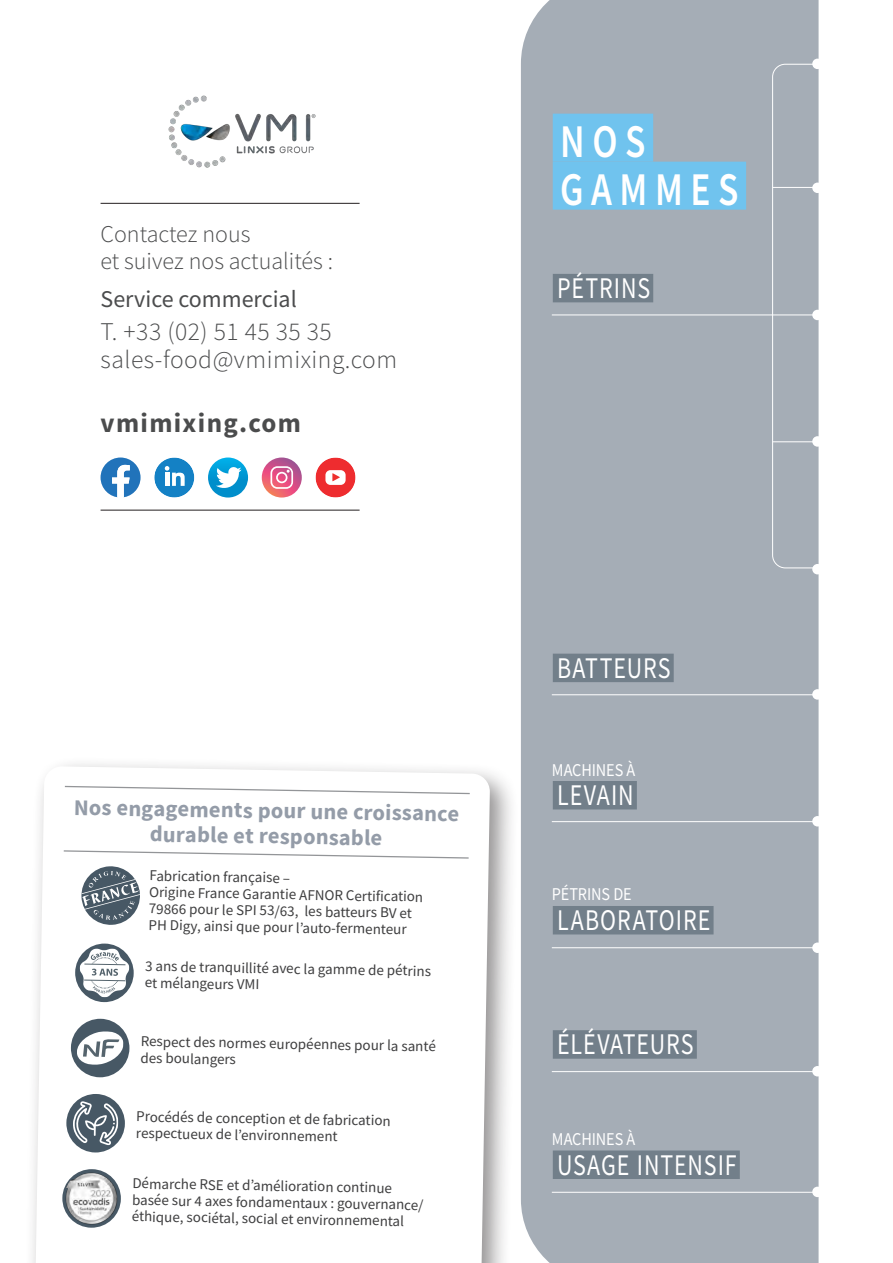
<style>
.page{position:relative;width:893px;height:1263px;background:#fff}
.page>*{position:absolute;margin:0;border:0;box-sizing:border-box;transform-origin:0 0}
.t1{font:600 46.8px "Source Sans Pro";letter-spacing:.2em;color:#fff;scale:.8 1}
.t2{font:30px "Source Sans Pro";letter-spacing:.04em;color:#fff;scale:.8 1}
.t3{font:700 27px "Source Sans Pro";letter-spacing:.05em;color:#4b4c4d}
.t4{font:300 25.5px "Source Sans Pro";letter-spacing:.02em;color:#4b4c4d}
.MODELE{font:300 24px/27px "Source Sans Pro";color:#4b4c4d}
.MODELE-2{font:24px "Source Sans Pro";color:#4b4c4d}
.t5{font:700 22.5px/25.5px "Source Sans Pro";color:#949ca8;text-align:center}
.t6{font:18px "Source Sans Pro";letter-spacing:-.01em;color:#fff;scale:.9 1}
.t7{font:15px/16.5px "Source Sans Pro";color:#3e3e3f}
</style>
<div class="page">
<div style="left:521px;top:0;width:298px;height:1263px;background:#a5adb6"></div>
<div style="left:553px;top:654px;width:121px;height:28px;background:#727f8a"></div>
<div style="left:553px;top:274px;width:100px;height:28px;background:#727f8a"></div>
<div style="left:553px;top:1030px;width:144px;height:29px;background:#727f8a"></div>
<div style="left:553px;top:781px;width:84px;height:28px;background:#727f8a"></div>
<div style="left:553px;top:906px;width:161px;height:28px;background:#727f8a"></div>
<div style="left:553px;top:1150px;width:187px;height:29px;background:#727f8a"></div>
<div style="left:812px;top:59px;width:11px;height:10px;background:#fff;border-radius:50%"></div>
<hr style="left:552px;top:694px;width:267px;height:1px;background:#fff">
<hr style="left:552px;top:821px;width:267px;height:1px;background:#fff">
<hr style="left:552px;top:947px;width:267px;height:1px;background:#fff">
<hr style="left:552px;top:1071px;width:267px;height:1px;background:#fff">
<hr style="left:552px;top:1192px;width:267px;height:1px;background:#fff">
<div style="left:812px;top:689px;width:11px;height:11px;background:#fff;border-radius:50%"></div>
<div style="left:812px;top:816px;width:11px;height:10px;background:#fff;border-radius:50%"></div>
<div style="left:812px;top:942px;width:11px;height:11px;background:#fff;border-radius:50%"></div>
<div style="left:812px;top:1066px;width:11px;height:10px;background:#fff;border-radius:50%"></div>
<div style="left:812px;top:1187px;width:11px;height:10px;background:#fff;border-radius:50%"></div>
<svg style="left:772px;top:63px;width:47px;height:506px;background:#a8afb8"></svg>
<hr style="left:773px;top:187px;width:46px;height:1px;background:#fff">
<hr style="left:552px;top:315px;width:267px;height:1px;background:#fff">
<hr style="left:773px;top:441px;width:46px;height:1px;background:#fff">
<div style="left:812px;top:310px;width:11px;height:10px;background:#fff;border-radius:50%"></div>
<div style="left:812px;top:183px;width:11px;height:10px;background:#fff;border-radius:50%"></div>
<div style="left:812px;top:436px;width:11px;height:11px;background:#fff;border-radius:50%"></div>
<div style="left:812px;top:564px;width:11px;height:10px;background:#fff;border-radius:50%"></div>
<div style="left:553px;top:114px;width:100px;height:48px;background:#70c3ee"></div>
<div style="left:553px;top:162px;width:193px;height:48px;background:#70c3ee"></div>
<div style="left:24px;top:755px;width:495px;height:508px;background:#231f20;opacity:.5"></div>
<svg style="left:34px;top:766px;width:456px;height:497px"></svg>
<svg style="left:62px;top:850px;width:408px;height:9px"></svg>
<svg style="left:64px;top:785px;width:407px;height:10px"></svg>
<svg style="left:75px;top:943px;width:59px;height:59px"></svg>
<svg style="left:79px;top:948px;width:51px;height:49px"></svg>
<div style="left:71px;top:1018px;width:59px;height:59px;background:#475865;border-radius:50%"></div>
<svg style="left:77px;top:1031px;width:47px;height:34px"></svg>
<div style="left:66px;top:1094px;width:59px;height:59px;background:#475865;border-radius:50%"></div>
<svg style="left:73px;top:1101px;width:46px;height:44px"></svg>
<svg style="left:62px;top:1169px;width:59px;height:59px"></svg>
<svg style="left:86px;top:1167px;width:25px;height:5px"></svg>
<svg style="left:81px;top:865px;width:60px;height:61px"></svg>
<img style="left:66px;top:1172px;width:52px;height:52px">
<img style="left:168px;top:95px;width:148px;height:73px">
<svg style="left:101px;top:457px;width:40px;height:40px"></svg>
<div style="left:154px;top:457px;width:40px;height:40px;background:#1481c5;border-radius:50%"></div>
<svg style="left:164px;top:466px;width:21px;height:20px"></svg>
<svg style="left:208px;top:457px;width:40px;height:40px"></svg>
<svg style="left:262px;top:457px;width:40px;height:40px"></svg>
<svg style="left:270px;top:466px;width:23px;height:23px"></svg>
<div style="left:315px;top:457px;width:41px;height:40px;background:#ee2c2f;border-radius:50%"></div>
<div style="left:325px;top:470px;width:21px;height:15px;background:#fff;border-radius:5px"></div>
<svg style="left:332px;top:473px;width:8px;height:8px"></svg>
<hr style="left:101px;top:203px;width:259px;height:1px;background:#231f20">
<hr style="left:101px;top:510px;width:259px;height:1px;background:#231f20">
<p class="MODELE" style="left:101px;top:221px;width:234px">Contactez nous<br>et suivez nos actualités :</p>
<p class="MODELE-2" style="left:101px;top:284px;width:198px">Service commercial</p>
<p class="t4" style="left:101px;top:316px;width:233px">T. +33 (02) 51 45 35 35</p>
<p class="t4" style="left:101px;top:344px;width:298px">sales-food@vmimixing.com</p>
<p class="t3" style="left:101px;top:405px;width:202px">vmimixing.com</p>
<p class="t5" style="left:74px;top:794px;width:387px;rotate:1deg">Nos engagements pour une croissance durable et responsable</p>
<p class="t7" style="left:150px;top:867px;width:276px;rotate:1deg">Fabrication française –<br>Origine France Garantie AFNOR Certification 79866 pour le SPI 53/63, les batteurs BV et PH Digy, ainsi que pour l’auto-fermenteur</p>
<p class="t7" style="left:145px;top:957px;width:287px;rotate:1deg">3 ans de tranquillité avec la gamme de pétrins et mélangeurs VMI</p>
<p class="t7" style="left:141px;top:1033px;width:297px;rotate:1deg">Respect des normes européennes pour la santé des boulangers</p>
<p class="t7" style="left:136px;top:1108px;width:256px;rotate:1deg">Procédés de conception et de fabrication respectueux de l’environnement</p>
<p class="t7" style="left:133px;top:1175px;width:293px;rotate:1deg">Démarche RSE et d’amélioration continue basée sur 4 axes fondamentaux : gouvernance/ éthique, sociétal, social et environnemental</p>
<p class="t1" style="left:560px;top:110px;width:108px">NOS</p>
<p class="t1" style="left:560px;top:158px;width:224px">GAMMES</p>
<p class="t2" style="left:557px;top:269px;width:118px">PÉTRINS</p>
<p class="t2" style="left:557px;top:649px;width:143px">BATTEURS</p>
<p class="t6" style="left:552px;top:758px;width:94px">MACHINES À</p>
<p class="t2" style="left:557px;top:776px;width:97px">LEVAIN</p>
<p class="t6" style="left:552px;top:882px;width:90px">PÉTRINS DE</p>
<p class="t2" style="left:557px;top:901px;width:193px">LABORATOIRE</p>
<p class="t2" style="left:557px;top:1025px;width:172px">ÉLÉVATEURS</p>
<p class="t6" style="left:552px;top:1128px;width:94px">MACHINES À</p>
<p class="t2" style="left:557px;top:1146px;width:226px">USAGE INTENSIF</p>
</div>
